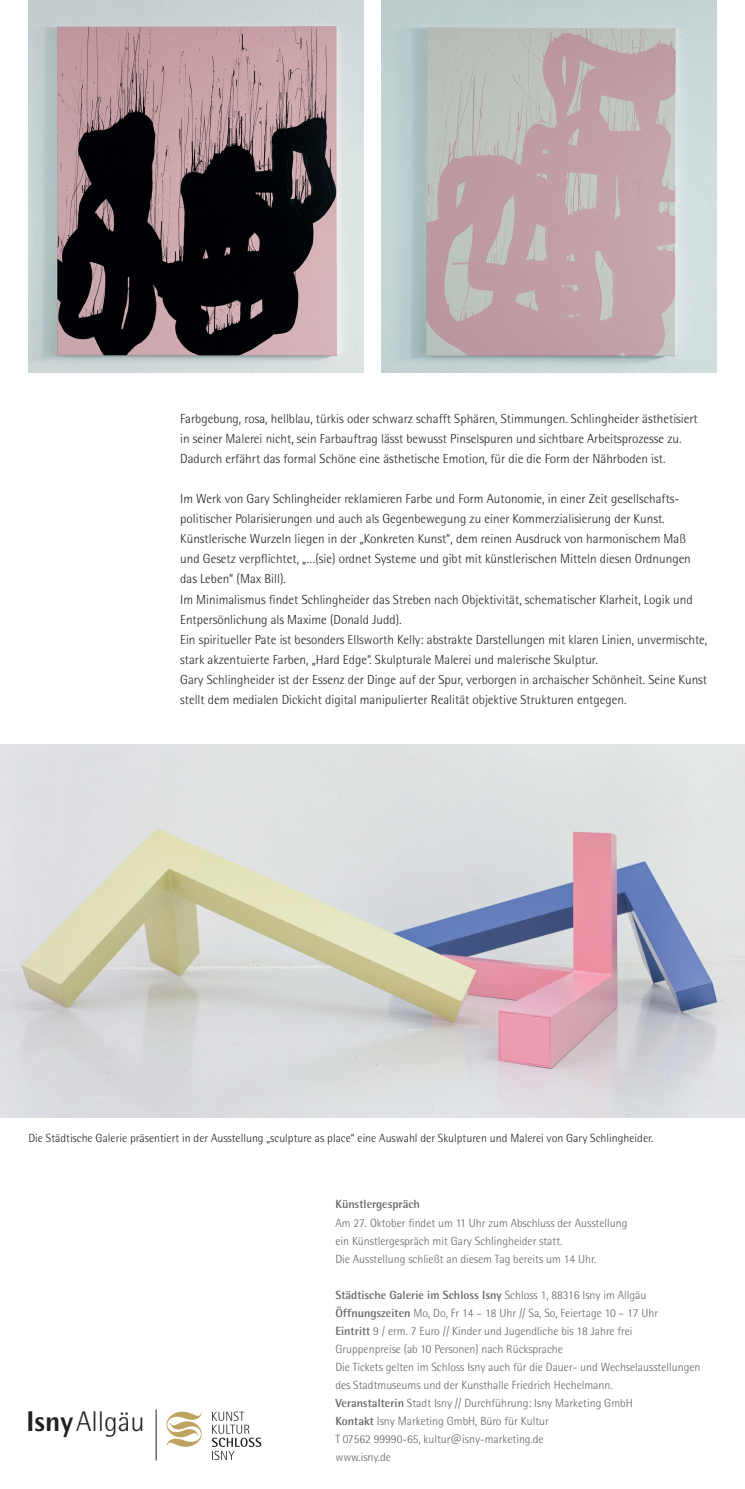
<style>
.page{position:relative;width:745px;height:1489px;background:#fff}
.page>*{position:absolute;margin:0;border:0;box-sizing:border-box;transform-origin:0 0}
.t1{font:300 28.5px "Rotis Semi Sans Std";color:#231f20}
.t2{font:300 13.12px/20px "Rotis Semi Sans Std";color:#231f20}
.t3{font:300 11.88px "Rotis Semi Sans Std";color:#636366}
.t4{font:300 11.88px "Rotis Semi Sans Std";color:#231f20}
.t5{font:700 11.88px "Rotis Semi Sans Std";color:#636366}
.s1{font-weight:800}
.s2{font-weight:300}
.s3{font-weight:700}
.s4{font-family:"The Mix Os F"}
</style>
<div class="page">
<img style="left:28px;top:0;width:335px;height:372px">
<img style="left:0;top:744px;width:744px;height:372px">
<img style="left:381px;top:0;width:335px;height:372px">
<hr style="left:156px;top:1409px;width:1px;height:51px;background:#231f20">
<svg style="left:166px;top:1411px;width:35px;height:35px"></svg>
<svg style="left:212px;top:1411px;width:49px;height:48px"></svg>
<p class="t2" style="left:180px;top:409px;width:519px">Farbgebung, rosa, hellblau, türkis oder schwarz schafft Sphären, Stimmungen. Schlingheider ästhetisiert</p>
<p class="t2" style="left:180px;top:429px;width:502px">in seiner Malerei nicht, sein Farbauftrag lässt bewusst Pinselspuren und sichtbare Arbeitsprozesse zu.</p>
<p class="t2" style="left:180px;top:449px;width:486px">Dadurch erfährt das formal Schöne eine ästhetische Emotion, für die die Form der Nährboden ist.</p>
<p class="t2" style="left:180px;top:489px;width:500px">Im Werk von Gary Schlingheider reklamieren Farbe und Form Autonomie, in einer Zeit gesellschafts-</p>
<p class="t2" style="left:180px;top:509px;width:485px">politischer Polarisierungen und auch als Gegenbewegung zu einer Kommerzialisierung der Kunst.</p>
<p class="t2" style="left:180px;top:529px;width:507px">Künstlerische Wurzeln liegen in der „Konkreten Kunst“, dem reinen Ausdruck von harmonischem Maß</p>
<p class="t2" style="left:180px;top:549px;width:512px">und Gesetz verpflichtet, „…(sie) ordnet Systeme und gibt mit künstlerischen Mitteln diesen Ordnungen</p>
<p class="t2" style="left:180px;top:569px;width:107px">das Leben“ (Max Bill).</p>
<p class="t2" style="left:180px;top:589px;width:513px">Im Minimalismus findet Schlingheider das Streben nach Objektivität, schematischer Klarheit, Logik und<br>Entpersönlichung als Maxime (Donald Judd).</p>
<p class="t2" style="left:180px;top:629px;width:528px">Ein spiritueller Pate ist besonders Ellsworth Kelly: abstrakte Darstellungen mit klaren Linien, unvermischte, stark akzentuierte Farben, „Hard Edge“. Skulpturale Malerei und malerische Skulptur.</p>
<p class="t2" style="left:180px;top:669px;width:528px">Gary Schlingheider ist der Essenz der Dinge auf der Spur, verborgen in archaischer Schönheit. Seine Kunst stellt dem medialen Dickicht digital manipulierter Realität objektive Strukturen entgegen.</p>
<p class="t4" style="left:28px;top:1131px;width:626px">Die Städtische Galerie präsentiert in der Ausstellung „sculpture as place“ eine Auswahl der Skulpturen und Malerei von Gary Schlingheider.</p>
<p class="t1" style="left:27px;top:1405px;width:120px"><span class="s1">Isny</span>Allgäu</p>
<p class="t5" style="left:335px;top:1197px;width:86px">Künstlergespräch</p>
<p class="t3" style="left:335px;top:1215px;width:293px">Am 27. Oktober findet um 11 Uhr zum Abschluss der Ausstellung</p>
<p class="t3" style="left:335px;top:1233px;width:228px">ein Künstlergespräch mit Gary Schlingheider statt.</p>
<p class="t3" style="left:335px;top:1251px;width:262px">Die Ausstellung schließt an diesem Tag bereits um 14 Uhr.</p>
<p class="t5" style="left:335px;top:1287px;width:312px">Städtische Galerie im Schloss Isny <span class="s2">Schloss 1, 88316 Isny im Allgäu</span></p>
<p class="t3" style="left:335px;top:1305px;width:324px"><span class="s3">Öffnungszeiten</span> Mo, Do, Fr 14 – 18 Uhr // Sa, So, Feiertage 10 – 17 Uhr</p>
<p class="t3" style="left:335px;top:1323px;width:298px"><span class="s3">Eintritt</span> 9 / erm. 7 Euro // Kinder und Jugendliche bis 18 Jahre frei</p>
<p class="t3" style="left:335px;top:1341px;width:229px">Gruppenpreise (ab 10 Personen) nach Rücksprache</p>
<p class="t3" style="left:335px;top:1359px;width:366px">Die Tickets gelten im Schloss Isny auch für die Dauer- und Wechselausstellungen</p>
<p class="t3" style="left:335px;top:1377px;width:278px">des Stadtmuseums und der Kunsthalle Friedrich Hechelmann.</p>
<p class="t3" style="left:335px;top:1395px;width:298px"><span class="s3">Veranstalterin</span> Stadt Isny // Durchführung: Isny Marketing GmbH</p>
<p class="t3" style="left:335px;top:1413px;width:215px"><span class="s3">Kontakt</span> Isny Marketing GmbH, Büro für Kultur</p>
<p class="t3" style="left:335px;top:1431px;width:210px">T 07562 99990-65, kultur<span class="s4">@</span>isny-marketing.de</p>
<p class="t3" style="left:335px;top:1449px;width:57px">www.isny.de</p>
</div>
